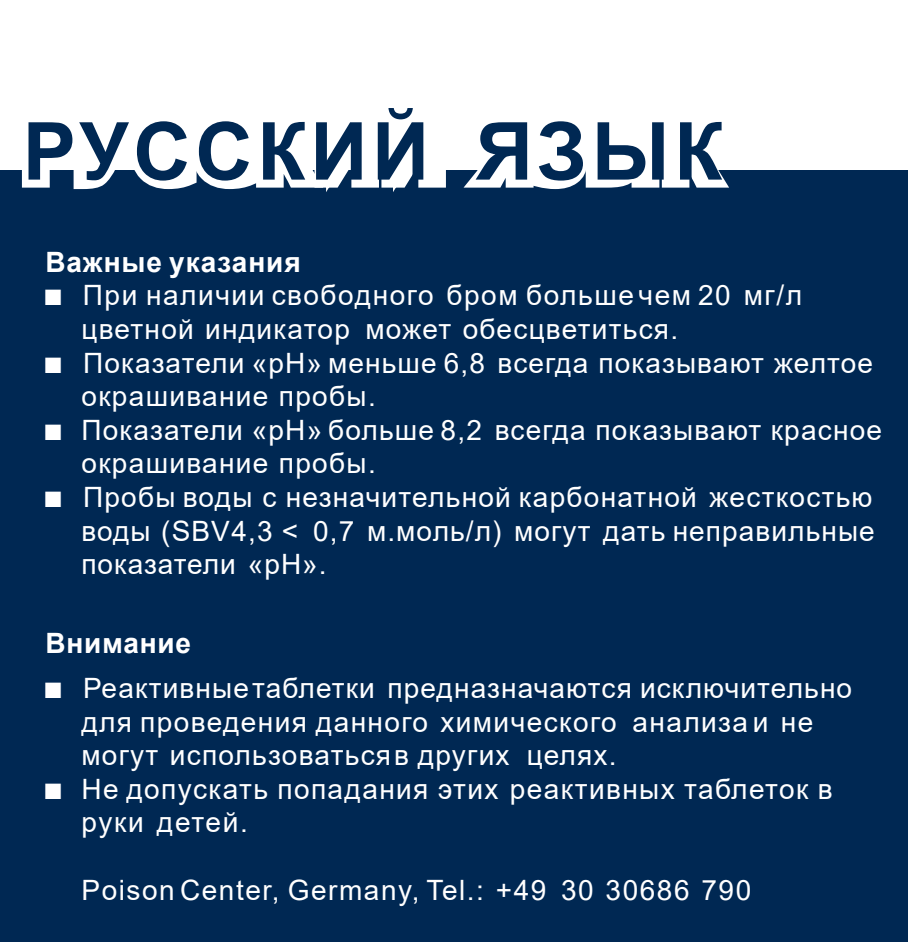
<style>
.page{position:relative;width:908px;height:942px;background:#fff}
.page>*{position:absolute;margin:0;border:0;box-sizing:border-box;transform-origin:0 0}
.t1{font:700 80px "Arial";letter-spacing:.05em;color:#002853}
.t2{font:28px/33.6px "Arial";letter-spacing:.045em;color:#fff}
.t3{font:700 28px "Arial";letter-spacing:.03em;color:#fff}
.s1{font-family:"Consolas"}
</style>
<div class="page">
<div style="left:0;top:170px;width:907px;height:771px;background:#002853"></div>
<svg style="left:21px;top:170px;width:708px;height:22px"></svg>
<h1 class="t1" style="left:23px;top:121px;width:701px">РУССКИЙ ЯЗЫК</h1>
<p class="t3" style="left:45px;top:251px;width:257px">Важные указания</p>
<p class="t2" style="left:81px;top:281px;width:721px;text-indent:-36px"><span class="s1">■</span> При наличии свободного бром большечем 20 мг/л цветной индикатор может обесцветиться.</p>
<p class="t2" style="left:81px;top:348px;width:792px;text-indent:-36px"><span class="s1">■</span> Показатели «pH» меньше 6,8 всегда показывают желтое окрашивание пробы.</p>
<p class="t2" style="left:81px;top:415px;width:801px;text-indent:-36px"><span class="s1">■</span> Показатели «pH» больше 8,2 всегда показывают красное окрашивание пробы.</p>
<p class="t2" style="left:81px;top:483px;width:794px;text-align:justify;text-indent:-36px"><span class="s1">■</span> Пробы воды с незначительной карбонатной жесткостью воды (SBV4,3 &lt; 0,7 м.моль/л) могут дать неправильные показатели «pH».</p>
<p class="t3" style="left:45px;top:632px;width:147px">Внимание</p>
<p class="t2" style="left:81px;top:673px;width:772px;text-indent:-36px"><span class="s1">■</span> Реактивныетаблетки предназначаются исключительно для проведения данного химического анализа и не могут использоватьсяв других целях.</p>
<p class="t2" style="left:81px;top:774px;width:752px;text-indent:-36px"><span class="s1">■</span> Не допускать попадания этих реактивных таблеток в руки детей.</p>
<p class="t2" style="left:81px;top:875px;width:671px">Poison Center, Germany, Tel.: +49 30 30686 790</p>
</div>
